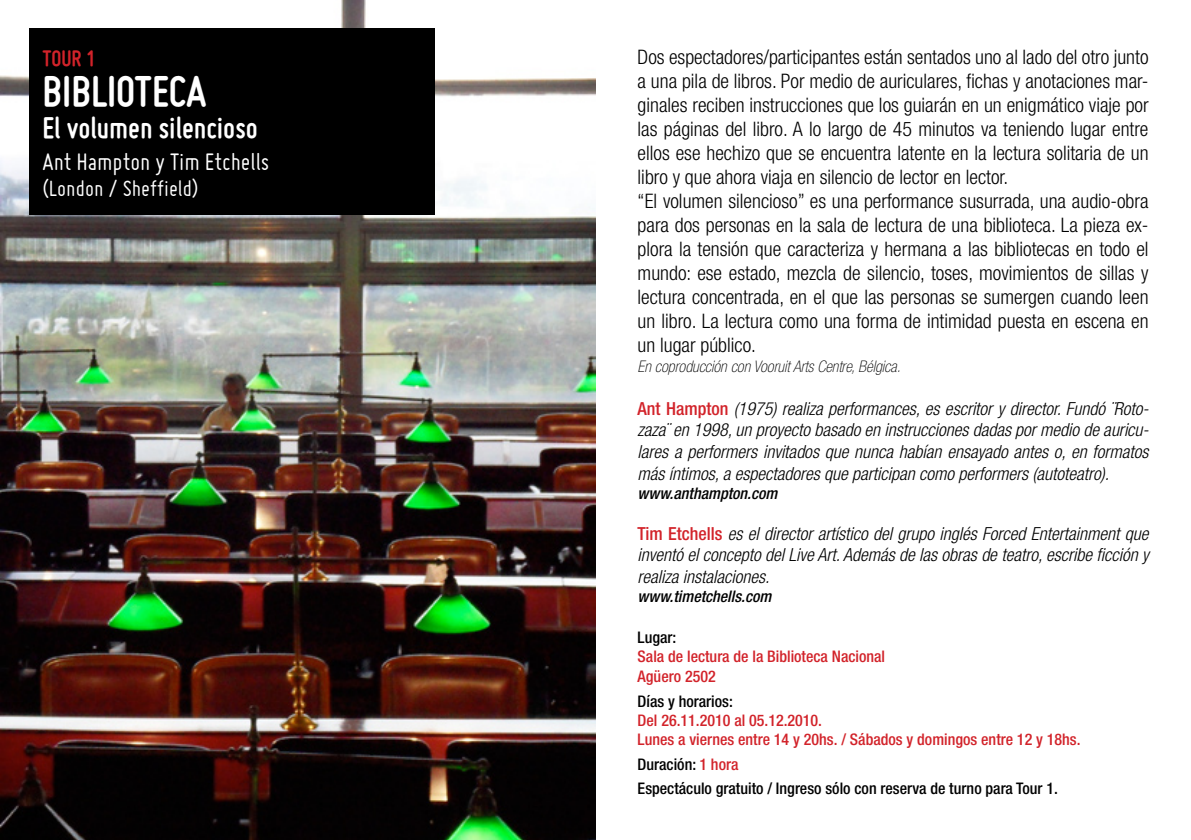
<style>
.page{position:relative;width:1191px;height:840px;background:#fff}
.page>*{position:absolute;margin:0;border:0;box-sizing:border-box;transform-origin:0 0}
.t1{font:700 46px "Miso";color:#fff}
.t2{font:700 32px "Miso";color:#fff}
.t3{font:26px "Miso";color:#fff}
.t4{font:24px "Miso";color:#fff}
.t5{font:700 24px "Miso";color:#d2232a}
.t6{font:300 condensed 20px/24px "Helvetica Neue LT Std";color:#000}
.t7{font:italic 300 condensed 18px/21.6px "Helvetica Neue LT Std";color:#000;text-align:justify}
.t8{font:500 condensed 16px/19.2px "Helvetica Neue LT Std";color:#d2232a}
.t9{font:500 condensed 16px/24px "Helvetica Neue LT Std";color:#000}
.t10{font:italic 100 condensed 16px "Helvetica Neue LT Std";color:#000}
.t11{font:italic 500 condensed 16px "Helvetica Neue LT Std";color:#000}
.s1{font-weight:500;font-style:normal;color:#d2232a}
.s2{color:#d2232a}
</style>
<div class="page">
<img style="left:0;top:0;width:595px;height:839px">
<div style="left:30px;top:28px;width:405px;height:187px;background:#000"></div>
<p class="t5" style="left:42px;top:44px;width:55px">TOUR 1</p>
<h1 class="t1" style="left:42px;top:65px;width:165px">BIBLIOTECA</h1>
<h2 class="t2" style="left:42px;top:109px;width:217px">El volumen silencioso</h2>
<h3 class="t3" style="left:42px;top:147px;width:228px">Ant Hampton y Tim Etchells</h3>
<p class="t4" style="left:42px;top:175px;width:157px">(London / Sheffield)</p>
<p class="t6" style="left:637px;top:45px;width:512px">Dos espectadores/participantes están sentados uno al lado del otro junto a una pila de libros. Por medio de auriculares, fichas y anotaciones mar&shy;ginales reciben instrucciones que los guiarán en un enigmático viaje por las páginas del libro. A lo largo de 45 minutos va teniendo lugar entre ellos ese hechizo que se encuentra latente en la lectura solitaria de un libro y que ahora viaja en silencio de lector en lector.<br>“El volumen silencioso” es una performance susurrada, una audio-obra para dos personas en la sala de lectura de una biblioteca. La pieza ex&shy;plora la tensión que caracteriza y hermana a las bibliotecas en todo el mundo: ese estado, mezcla de silencio, toses, movimientos de sillas y lectura concentrada, en el que las personas se sumergen cuando leen un libro. La lectura como una forma de intimidad puesta en escena en un lugar público.</p>
<p class="t10" style="left:637px;top:357px;width:264px">En coproducción con Vooruit Arts Centre, Bélgica.</p>
<p class="t7" style="left:637px;top:398px;width:512px"><span class="s1">Ant Hampton</span> (1975) realiza performances, es escritor y director. Fundó ¨Roto&shy;zaza¨ en 1998, un proyecto basado en instrucciones dadas por medio de auricu&shy;lares a performers invitados que nunca habían ensayado antes o, en formatos más íntimos, a espectadores que participan como performers (autoteatro).</p>
<p class="t11" style="left:637px;top:483px;width:141px">www.anthampton.com</p>
<p class="t7" style="left:637px;top:522px;width:512px"><span class="s1">Tim Etchells</span> es el director artístico del grupo inglés Forced Entertainment que inventó el concepto del Live Art. Además de las obras de teatro, escribe ficción y realiza instalaciones.</p>
<p class="t11" style="left:637px;top:586px;width:135px">www.timetchells.com</p>
<p class="t9" style="left:637px;top:624px;width:40px">Lugar:</p>
<p class="t8" style="left:637px;top:646px;width:249px">Sala de lectura de la Biblioteca Nacional<br>Agüero 2502</p>
<p class="t9" style="left:637px;top:688px;width:97px">Días y horarios:</p>
<p class="t8" style="left:637px;top:710px;width:444px">Del 26.11.2010 al 05.12.2010.<br>Lunes a viernes entre 14 y 20hs. / Sábados y domingos entre 12 y 18hs.</p>
<p class="t9" style="left:637px;top:752px;width:422px">Duración: <span class="s2">1 hora<br></span>Espectáculo gratuito / Ingreso sólo con reserva de turno para Tour 1.</p>
</div>
